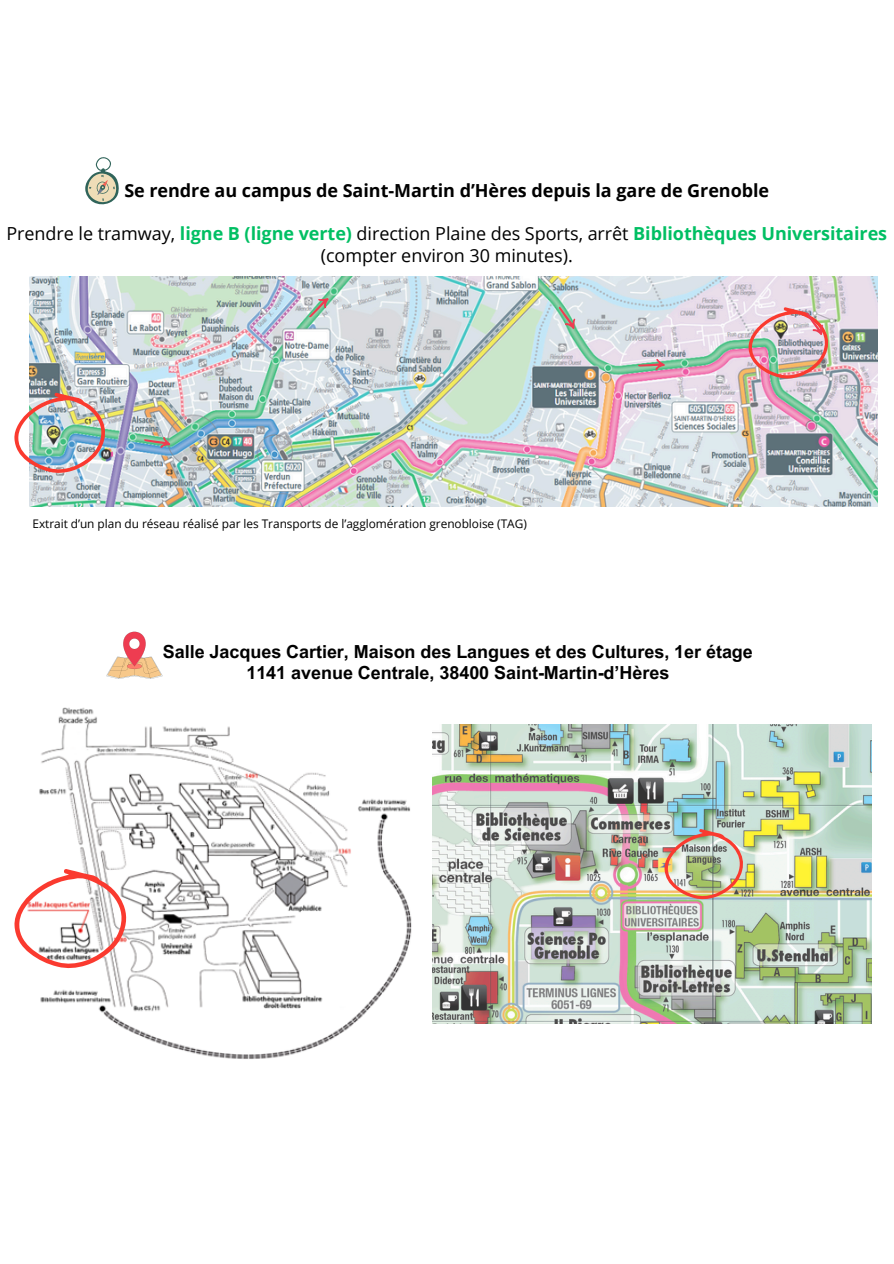
<style>
.page{position:relative;width:894px;height:1264px;background:#fff}
.page>*{position:absolute;margin:0;border:0;box-sizing:border-box;transform-origin:0 0}
.t1{font:18px/21.3px "Open Sans";letter-spacing:-.005em;color:#000;text-align:center}
.t2{font:700 18px/21.3px "Arial MT Pro";letter-spacing:-.005em;color:#000;text-align:center}
.t3{font:700 18px "Open Sans";letter-spacing:-.005em;color:#000}
.t4{font:11.85px "Open Sans";letter-spacing:-.005em;color:#000}
.s1{font-weight:700;color:#00bf63}
</style>
<div class="page">
<img style="left:39px;top:707px;width:373px;height:352px">
<svg style="left:106px;top:631px;width:56px;height:48px"></svg>
<svg style="left:85px;top:157px;width:34px;height:48px"></svg>
<img style="left:432px;top:724px;width:438px;height:299px">
<img style="left:664px;top:829px;width:80px;height:70px">
<svg style="left:14px;top:868px;width:114px;height:101px"></svg>
<img style="left:30px;top:276px;width:847px;height:231px">
<img style="left:14px;top:392px;width:92px;height:81px">
<svg style="left:143px;top:433px;width:29px;height:16px"></svg>
<svg style="left:304px;top:293px;width:28px;height:28px"></svg>
<svg style="left:554px;top:303px;width:25px;height:29px"></svg>
<img style="left:748px;top:307px;width:81px;height:72px">
<svg style="left:637px;top:358px;width:28px;height:13px"></svg>
<p class="t3" style="left:124px;top:178px;width:646px">Se rendre au campus de Saint-Martin d’Hères depuis la gare de Grenoble</p>
<h1 class="t1" style="left:6px;top:222px;width:882px">Prendre le tramway, <span class="s1">ligne B (ligne verte)</span> direction Plaine des Sports, arrêt <span class="s1">Bibliothèques Universitaires </span>(compter environ 30 minutes).</h1>
<p class="t4" style="left:32px;top:515px;width:495px">Extrait d’un plan du réseau réalisé par les Transports de l’agglomération grenobloise (TAG)</p>
<h2 class="t2" style="left:163px;top:643px;width:591px">Salle Jacques Cartier, Maison des Langues et des Cultures, 1er étage<br>1141 avenue Centrale, 38400 Saint-Martin-d’Hères</h2>
</div>
